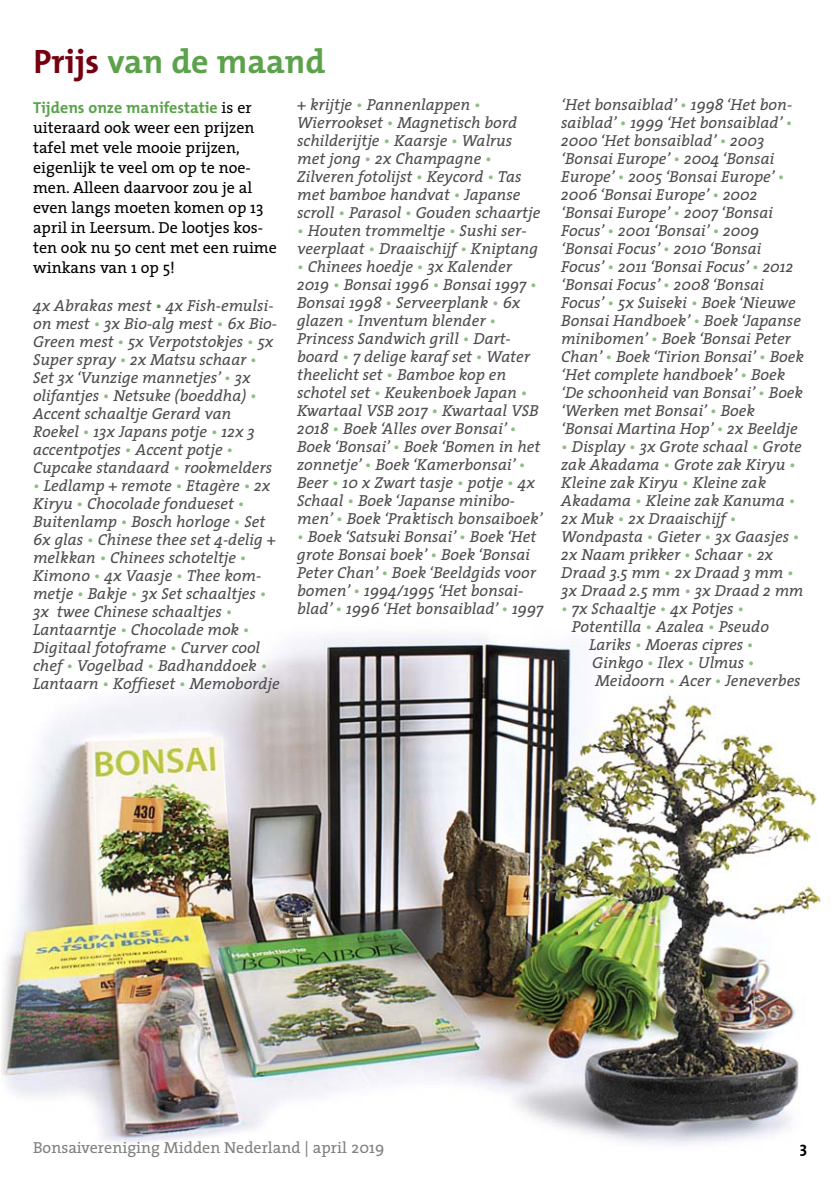
<style>
.page{position:relative;width:840px;height:1190px;background:#fff}
.page>*{position:absolute;margin:0;border:0;box-sizing:border-box;transform-origin:0 0}
.t1{font:700 34px "The Mix";color:#5ba24b}
.t2{font:italic 16px/18px "The Serif";color:#4d4d4d}
.t3{font:16px/20px "The Serif";color:#000}
.t4{font:16px "The Serif";color:#808080}
.t5{font:700 16px "The Mix";color:#5ba24b}
.t6{font:700 16px "The Mix";color:#000}
.s1{color:#740010}
.s2{font-family:"The Serif";font-weight:400;color:#000}
.s3{color:#5ba24b}
.s4{color:#8cbe81}
</style>
<div class="page">
<img style="left:2px;top:634px;width:827px;height:511px">
<h1 class="t1" style="left:33px;top:49px;width:293px"><span class="s1">Prijs</span> van de maand</h1>
<p class="t5" style="left:33px;top:102px;width:220px">Tijdens onze manifestatie <span class="s2">is er</span></p>
<p class="t3" style="left:33px;top:120px;width:245px">uiteraard ook weer een prijzen tafel met vele mooie prijzen, eigenlijk te veel om op te noe&shy;men. Alleen daarvoor zou je al even langs moeten komen op 13 april in Leersum. De lootjes kos&shy;ten ook nu 50 cent met een ruime winkans van 1 op 5!</p>
<p class="t2" style="left:33px;top:299px;width:246px">4x Abrakas mest <span class="s3">•</span> 4x Fish-emulsi&shy;on mest <span class="s4">•</span> 3x Bio-alg mest <span class="s4">•</span> 6x Bio-<br>Green mest <span class="s4">•</span> 5x Verpotstokjes <span class="s4">•</span> 5x<br>Super spray <span class="s4">•</span> 2x Matsu schaar <span class="s4">•<br></span>Set 3x ‘Vunzige mannetjes’ <span class="s4">•</span> 3x olifantjes <span class="s4">•</span> Netsuke (boeddha) <span class="s4">•<br></span>Accent schaaltje Gerard van<br>Roekel <span class="s4">•</span> 13x Japans potje <span class="s4">•</span> 12x 3 accentpotjes <span class="s4">•</span> Accent potje <span class="s4">•<br></span>Cupcake standaard <span class="s4">•</span> rookmelders</p>
<p class="t2" style="left:33px;top:479px;width:248px"><span class="s4">•</span> Ledlamp + remote <span class="s4">•</span> Etagère <span class="s4">•</span> 2x<br>Kiryu <span class="s4">•</span> Chocolade fondueset <span class="s4">•<br></span>Buitenlamp <span class="s4">•</span> Bosch horloge <span class="s4">•</span> Set<br>6x glas <span class="s4">•</span> Chinese thee set 4-delig + melkkan <span class="s4">•</span> Chinees schoteltje <span class="s4">•<br></span>Kimono <span class="s4">•</span> 4x Vaasje <span class="s4">•</span> Thee kom&shy;metje <span class="s4">•</span> Bakje <span class="s4">•</span> 3x Set schaaltjes <span class="s4">•<br></span>3x twee Chinese schaaltjes <span class="s4">•<br></span>Lantaarntje <span class="s4">•</span> Chocolade mok <span class="s4">•<br></span>Digitaal fotoframe <span class="s4">•</span> Curver cool chef <span class="s4">•</span> Vogelbad <span class="s4">•</span> Badhanddoek <span class="s4">•<br></span>Lantaarn <span class="s4">•</span> Koffieset <span class="s4">•</span> Memobordje</p>
<p class="t2" style="left:297px;top:98px;width:245px">+ krijtje <span class="s4">•</span> Pannenlappen <span class="s4">•<br></span>Wierrookset <span class="s4">•</span> Magnetisch bord schilderijtje <span class="s4">•</span> Kaarsje <span class="s4">•</span> Walrus met jong <span class="s4">•</span> 2x Champagne <span class="s4">•<br></span>Zilveren fotolijst <span class="s4">•</span> Keycord <span class="s4">•</span> Tas met bamboe handvat <span class="s4">•</span> Japanse scroll <span class="s4">•</span> Parasol <span class="s4">•</span> Gouden schaartje</p>
<p class="t2" style="left:297px;top:224px;width:242px"><span class="s4">•</span> Houten trommeltje <span class="s4">•</span> Sushi ser&shy;veerplaat <span class="s4">•</span> Draaischijf <span class="s4">•</span> Kniptang</p>
<p class="t2" style="left:297px;top:260px;width:247px"><span class="s4">•</span> Chinees hoedje <span class="s4">•</span> 3x Kalender<br>2019 <span class="s4">•</span> Bonsai 1996 <span class="s4">•</span> Bonsai 1997 <span class="s4">•<br></span>Bonsai 1998 <span class="s4">•</span> Serveerplank <span class="s4">•</span> 6x glazen <span class="s4">•</span> Inventum blender <span class="s4">•<br></span>Princess Sandwich grill <span class="s4">•</span> Dart - board <span class="s4">•</span> 7 delige karaf set <span class="s4">•</span> Water theelicht set <span class="s4">•</span> Bamboe kop en schotel set <span class="s4">•</span> Keukenboek Japan <span class="s4">•<br></span>Kwartaal VSB 2017 <span class="s4">•</span> Kwartaal VSB<br>2018 <span class="s4">•</span> Boek ‘Alles over Bonsai’ <span class="s4">•<br></span>Boek ‘Bonsai’ <span class="s4">•</span> Boek ‘Bomen in het zonnetje’ <span class="s4">•</span> Boek ‘Kamer bonsai’ <span class="s4">•<br></span>Beer <span class="s4">•</span> 10 x Zwart tasje <span class="s4">•</span> potje <span class="s4">•</span> 4x<br>Schaal <span class="s4">•</span> Boek ‘Japanse minibo&shy;men’ <span class="s4">•</span> Boek ‘Praktisch bonsaiboek’</p>
<p class="t2" style="left:297px;top:530px;width:248px"><span class="s4">•</span> Boek ‘Satsuki Bonsai’ <span class="s4">•</span> Boek ‘Het grote Bonsai boek’ <span class="s4">•</span> Boek ‘Bonsai Peter Chan’ <span class="s4">•</span> Boek ‘Beeldgids voor bomen’ <span class="s4">•</span> 1994/1995 ‘Het bonsai&shy;blad’ <span class="s4">•</span> 1996 ‘Het bonsaiblad’ <span class="s4">•</span> 1997</p>
<p class="t2" style="left:561px;top:98px;width:244px">‘Het bonsaiblad’ <span class="s4">•</span> 1998 ‘Het bon&shy;saiblad’ <span class="s4">•</span> 1999 ‘Het bonsaiblad’ <span class="s4">•<br></span>2000 ‘Het bonsaiblad’ <span class="s4">•</span> 2003 ‘Bonsai Europe’ <span class="s4">•</span> 2004 ‘Bonsai<br>Europe’ <span class="s4">•</span> 2005 ‘Bonsai Europe’ <span class="s4">•<br></span>2006 ‘Bonsai Europe’ <span class="s4">•</span> 2002 ‘Bonsai Europe’ <span class="s4">•</span> 2007 ‘Bonsai<br>Focus’ <span class="s4">•</span> 2001 ‘Bonsai’ <span class="s4">•</span> 2009 ‘Bonsai Focus’ <span class="s4">•</span> 2010 ‘Bonsai<br>Focus’ <span class="s4">•</span> 2011 ‘Bonsai Focus’ <span class="s4">•</span> 2012 ‘Bonsai Focus’ <span class="s4">•</span> 2008 ‘Bonsai<br>Focus’ <span class="s4">•</span> 5x Suiseki <span class="s4">•</span> Boek ‘Nieuwe<br>Bonsai Handboek’ <span class="s4">•</span> Boek ‘Japanse minibomen’ <span class="s4">•</span> Boek ‘Bonsai Peter<br>Chan’ <span class="s4">•</span> Boek ‘Tirion Bonsai’ <span class="s4">•</span> Boek ‘Het complete handboek’ <span class="s4">•</span> Boek ‘De schoonheid van Bonsai’ <span class="s4">•</span> Boek ‘Werken met Bonsai’ <span class="s4">•</span> Boek ‘Bonsai Martina Hop’ <span class="s4">•</span> 2x Beeldje</p>
<p class="t2" style="left:561px;top:440px;width:244px"><span class="s4">•</span> Display <span class="s4">•</span> 3x Grote schaal <span class="s4">•</span> Grote zak Akadama <span class="s4">•</span> Grote zak Kiryu <span class="s4">•<br></span>Kleine zak Kiryu <span class="s4">•</span> Kleine zak<br>Akadama <span class="s4">•</span> Kleine zak Kanuma <span class="s4">•<br></span>2x Muk <span class="s4">•</span> 2x Draaischijf <span class="s4">•<br></span>Wondpasta <span class="s4">•</span> Gieter <span class="s4">•</span> 3x Gaasjes <span class="s4">•<br></span>2x Naam prikker <span class="s4">•</span> Schaar <span class="s4">•</span> 2x<br>Draad 3.5 mm <span class="s4">•</span> 2x Draad 3 mm <span class="s4">•<br></span>3x Draad 2.5 mm <span class="s4">•</span> 3x Draad 2 mm</p>
<p class="t2" style="left:561px;top:602px;width:185px"><span class="s4">•</span> 7x Schaaltje <span class="s4">•</span> 4x Potjes <span class="s4">•</span></p>
<p class="t2" style="left:572px;top:620px;width:199px">Potentilla <span class="s4">•</span> Azalea <span class="s4">•</span> Pseudo</p>
<p class="t2" style="left:589px;top:638px;width:166px">Lariks <span class="s4">•</span> Moeras cipres <span class="s4">•</span></p>
<p class="t2" style="left:592px;top:656px;width:164px">Ginkgo <span class="s4">•</span> Ilex <span class="s4">•</span> Ulmus <span class="s4">•</span></p>
<p class="t2" style="left:595px;top:674px;width:207px">Meidoorn <span class="s4">•</span> Acer <span class="s4">•</span> Jeneverbes</p>
<p class="t4" style="left:33px;top:1141px;width:353px">Bonsaivereniging Midden Nederland | april 2019</p>
<p class="t6" style="left:800px;top:1141px;width:9px">3</p>
</div>
